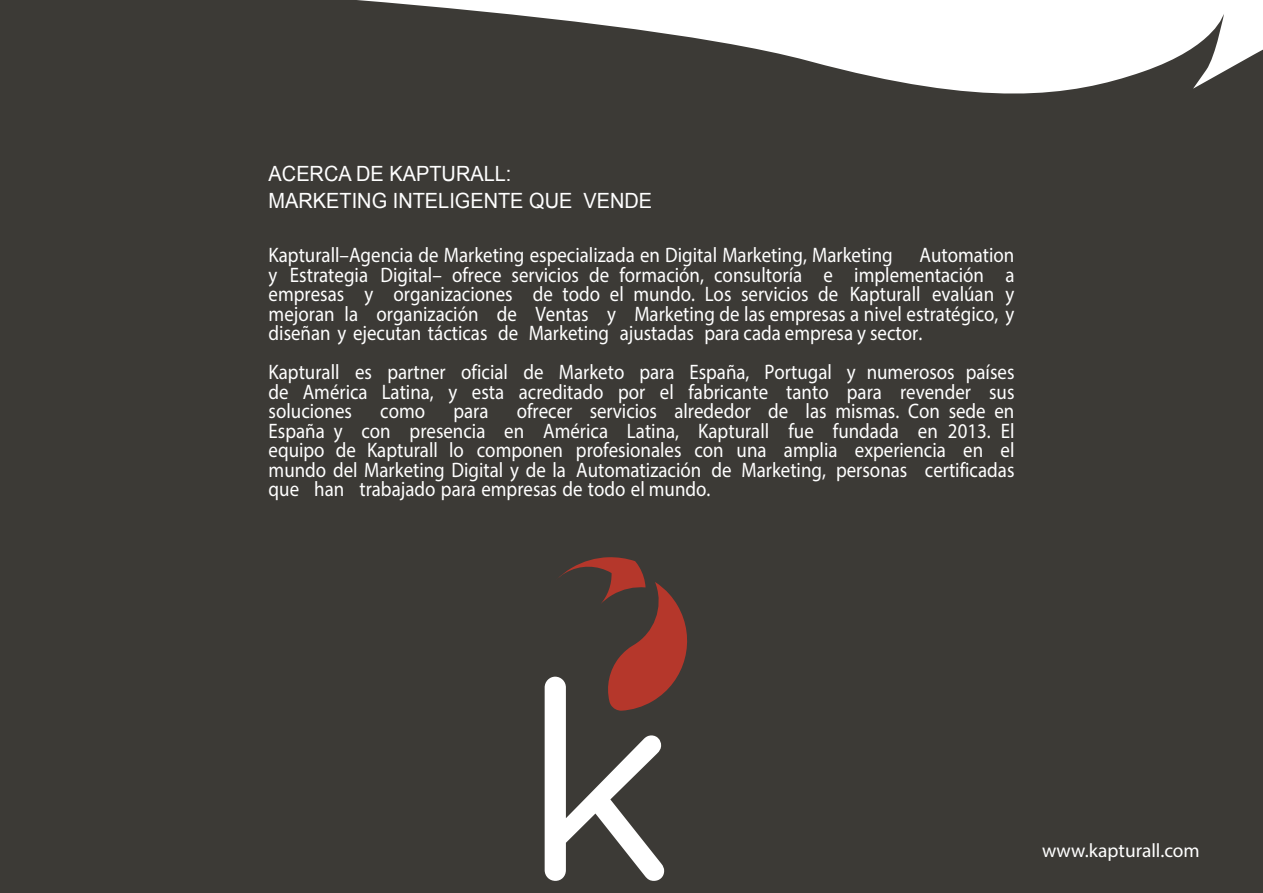
<style>
.page{position:relative;width:1263px;height:893px;background:#3c3a36}
.page>*{position:absolute;margin:0;border:0;box-sizing:border-box;transform-origin:0 0}
.t1{font:21px/19.5px "Myriad Pro";color:#fff;text-align:justify;scale:.9 1}
.t2{font:21px/27px "Arial";color:#fff;scale:.95 1}
.t3{font:19.35px "Myriad Pro";color:#fff}
</style>
<div class="page">
<svg style="left:357px;top:0;width:906px;height:94px;fill:#fff"></svg>
<svg style="left:545px;top:557px;width:143px;height:324px"></svg>
<p class="t2" style="left:269px;top:160px;width:405px">ACERCA DE KAPTURALL:<br>MARKETING INTELIGENTE QUE VENDE</p>
<p class="t1" style="left:269px;top:245px;width:695px">Kapturall–Agencia de Marketing especializada en Digital Marketing, Marketing</p>
<p class="t1" style="left:269px;top:245px;width:830px;text-indent:651px">Automation y Estrategia Digital– ofrece servicios de formación, consultoría e implementación a empresas y organizaciones de todo el mundo. Los servicios de Kapturall evalúan y mejoran la organización de Ventas y Marketing de las empresas a nivel estratégico, y diseñan y ejecutan tácticas de Marketing ajustadas para cada empresa y sector.</p>
<p class="t1" style="left:269px;top:362px;width:830px">Kapturall es partner oficial de Marketo para España, Portugal y numerosos países de América Latina, y esta acreditado por el fabricante tanto para revender sus soluciones</p>
<p class="t1" style="left:269px;top:401px;width:830px;text-indent:248px">ofrecer servicios alrededor de las mismas. Con sede en España y con presencia en América Latina, Kapturall fue fundada en 2013. El equipo de Kapturall lo componen profesionales con una amplia experiencia en el mundo del Marketing Digital y de la Automatización de Marketing, personas certificadas que han trabajado para empresas de todo el mundo.</p>
<p class="t1" style="left:380px;top:401px;width:51px">como</p>
<p class="t1" style="left:453px;top:401px;width:41px">para</p>
<p class="t3" style="left:1042px;top:839px;width:159px">www.kapturall.com</p>
</div>
